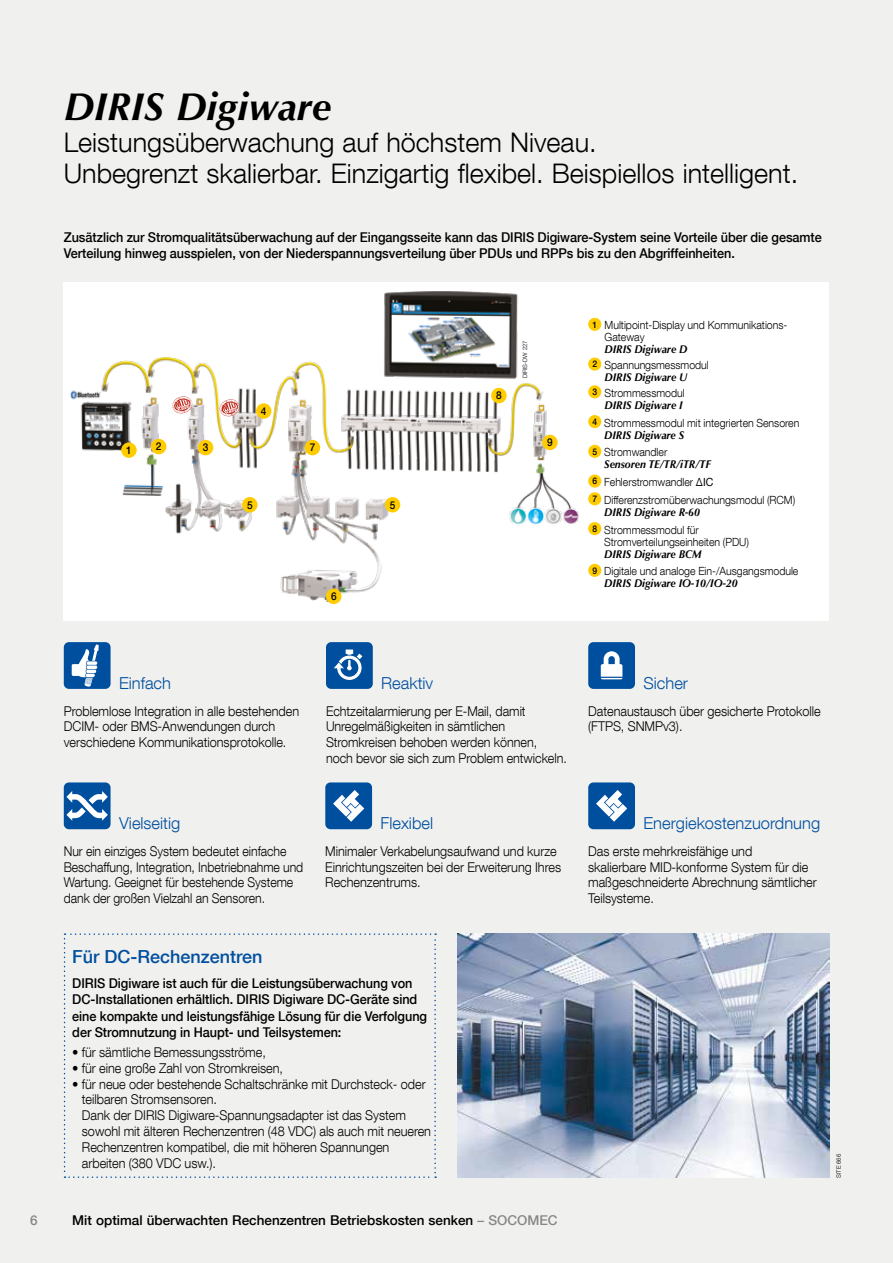
<style>
.page{position:relative;width:893px;height:1263px;background:#f0f0ef}
.page>*{position:absolute;margin:0;border:0;box-sizing:border-box;transform-origin:0 0}
.t1{font:italic 700 39px "Optima LT Std";color:#000}
.t2{font:300 27px/31.5px "Helvetica Neue LT Com";color:#000}
.t3{font:500 18px "Helvetica Neue LT Com";color:#004f9f}
.t4{font:300 16.5px "Helvetica Neue LT Com";color:#004f9f}
.t5{font:300 13.5px/15.8px "Helvetica Neue LT Com";letter-spacing:-.005em;color:#000;scale:.94 1}
.t6{font:500 13.5px/16.5px "Helvetica Neue LT Com";letter-spacing:-.005em;color:#000;scale:.94 1}
.t7{font:300 13.5px/15.8px "Helvetica Neue LT Com";letter-spacing:-.005em;color:#000;scale:.91 1}
.t8{font:300 13.5px/15.8px "Helvetica Neue LT Com";letter-spacing:-.005em;color:#000;scale:.93 1}
.t9{font:500 13.5px "Helvetica Neue LT Com";letter-spacing:-.005em;color:#000}
.t10{font:500 13.5px "Helvetica Neue LT Com";color:#878787}
.t11{font:300 11.25px/12px "Helvetica Neue LT Com";letter-spacing:-.005em;color:#000;scale:.94 1}
.t12{font:italic 700 11.25px "Optima LT Std";letter-spacing:-.005em;color:#000;scale:.94 1}
.t13{font:500 10.65px "Helvetica Neue LT Com";color:#000;scale:.94 1}
.t14{font:300 6px "Helvetica Neue LT Com";color:#000}
.s1{font-weight:400}
.s2{color:#878787}
</style>
<div class="page">
<div style="left:64px;top:283px;width:765px;height:338px;background:#fff"></div>
<div style="left:588px;top:318px;width:13px;height:13px;background:#fc0;border-radius:50%"></div>
<div style="left:588px;top:357px;width:13px;height:14px;background:#fc0;border-radius:50%"></div>
<div style="left:588px;top:385px;width:13px;height:13px;background:#fc0;border-radius:50%"></div>
<div style="left:588px;top:415px;width:13px;height:13px;background:#fc0;border-radius:50%"></div>
<div style="left:588px;top:445px;width:13px;height:13px;background:#fc0;border-radius:50%"></div>
<div style="left:588px;top:474px;width:13px;height:14px;background:#fc0;border-radius:50%"></div>
<div style="left:588px;top:492px;width:13px;height:13px;background:#fc0;border-radius:50%"></div>
<div style="left:588px;top:522px;width:13px;height:13px;background:#fc0;border-radius:50%"></div>
<div style="left:588px;top:564px;width:13px;height:13px;background:#fc0;border-radius:50%"></div>
<div style="left:64px;top:642px;width:47px;height:47px;background:#004f9f;border-radius:5px"></div>
<svg style="left:72px;top:644px;width:27px;height:43px"></svg>
<div style="left:326px;top:642px;width:47px;height:47px;background:#004f9f;border-radius:5px"></div>
<svg style="left:334px;top:649px;width:29px;height:31px"></svg>
<div style="left:588px;top:642px;width:47px;height:47px;background:#004f9f;border-radius:5px"></div>
<svg style="left:601px;top:651px;width:21px;height:28px"></svg>
<div style="left:64px;top:782px;width:47px;height:47px;background:#004f9f;border-radius:5px"></div>
<svg style="left:66px;top:791px;width:42px;height:30px"></svg>
<div style="left:325px;top:782px;width:47px;height:47px;background:#004f9f;border-radius:5px"></div>
<svg style="left:333px;top:790px;width:31px;height:32px"></svg>
<div style="left:588px;top:782px;width:47px;height:47px;background:#004f9f;border-radius:5px"></div>
<svg style="left:596px;top:790px;width:31px;height:32px"></svg>
<img style="left:457px;top:933px;width:372px;height:245px">
<svg style="left:64px;top:933px;width:372px;height:245px"></svg>
<img style="left:70px;top:291px;width:509px;height:310px">
<div style="left:121px;top:442px;width:16px;height:16px;background:#fc0;border-radius:50%"></div>
<div style="left:151px;top:439px;width:15px;height:15px;background:#fc0;border-radius:50%"></div>
<div style="left:198px;top:440px;width:15px;height:15px;background:#fc0;border-radius:50%"></div>
<div style="left:256px;top:403px;width:15px;height:16px;background:#fc0;border-radius:50%"></div>
<div style="left:242px;top:497px;width:16px;height:15px;background:#fc0;border-radius:50%"></div>
<div style="left:385px;top:497px;width:15px;height:15px;background:#fc0;border-radius:50%"></div>
<div style="left:305px;top:440px;width:15px;height:15px;background:#fc0;border-radius:50%"></div>
<div style="left:542px;top:435px;width:16px;height:15px;background:#fc0;border-radius:50%"></div>
<div style="left:491px;top:388px;width:16px;height:15px;background:#fc0;border-radius:50%"></div>
<div style="left:326px;top:588px;width:15px;height:16px;background:#fc0;border-radius:50%"></div>
<svg style="left:220px;top:399px;width:20px;height:17px"></svg>
<svg style="left:172px;top:396px;width:20px;height:17px"></svg>
<h1 class="t1" style="left:64px;top:84px;width:269px">DIRIS Digiware</h1>
<h2 class="t2" style="left:64px;top:126px;width:736px">Leistungsüberwachung auf höchstem Niveau.<br>Unbegrenzt skalierbar. Einzigartig flexibel. Beispiellos intelligent.</h2>
<p class="t6" style="left:64px;top:230px;width:808px;line-height:15.8px">Zusätzlich zur Stromqualitätsüberwachung auf der Eingangsseite kann das DIRIS Digiware-System seine Vorteile über die gesamte<br>Verteilung hinweg ausspielen, von der Niederspannungsverteilung über PDUs und RPPs bis zu den Abgriffeinheiten.</p>
<p class="t13" style="left:126px;top:444px;width:7px">1</p>
<p class="t13" style="left:156px;top:440px;width:7px">2</p>
<p class="t13" style="left:203px;top:441px;width:7px">3</p>
<p class="t13" style="left:261px;top:405px;width:7px">4</p>
<p class="t13" style="left:310px;top:441px;width:7px">7</p>
<p class="t13" style="left:247px;top:498px;width:7px">5</p>
<p class="t13" style="left:390px;top:498px;width:7px">5</p>
<p class="t13" style="left:331px;top:590px;width:7px">6</p>
<p class="t13" style="left:496px;top:389px;width:7px">8</p>
<p class="t14" style="left:521px;top:378px;width:40px;rotate:-90deg">DIRIS-DW 227</p>
<p class="t13" style="left:547px;top:436px;width:7px">9</p>
<p class="t11" style="left:605px;top:319px;width:196px;text-indent:-12px"><sup>1</sup> Multipoint-Display und Kommunikations-<br>Gateway</p>
<p class="t12" style="left:605px;top:343px;width:89px">DIRIS Digiware D</p>
<p class="t11" style="left:592px;top:359px;width:125px"><sup>2</sup> Spannungsmessmodul</p>
<p class="t12" style="left:605px;top:371px;width:89px">DIRIS Digiware U</p>
<p class="t11" style="left:592px;top:387px;width:100px"><sup>3</sup> Strommessmodul</p>
<p class="t12" style="left:605px;top:398px;width:84px">DIRIS Digiware I</p>
<p class="t11" style="left:592px;top:416px;width:222px"><sup>4</sup> Strommessmodul mit integrierten Sensoren</p>
<p class="t12" style="left:604px;top:428px;width:87px">DIRIS Digiware S</p>
<p class="t11" style="left:592px;top:446px;width:81px"><sup>5</sup> Stromwandler</p>
<p class="t12" style="left:604px;top:458px;width:115px">Sensoren TE/TR/iTR/TF</p>
<p class="t11" style="left:592px;top:473px;width:217px;line-height:17.7px"><sup>6</sup> Fehlerstromwandler <span class="s1">ΔIC<br></span><sup>7</sup> Differenzstromüberwachungsmodul (RCM)</p>
<p class="t12" style="left:604px;top:505px;width:103px">DIRIS Digiware R-60</p>
<p class="t11" style="left:604px;top:523px;width:156px;text-indent:-12px"><sup>8</sup> Strommessmodul für<br>Stromverteilungseinheiten (PDU)</p>
<p class="t12" style="left:604px;top:547px;width:105px">DIRIS Digiware BCM</p>
<p class="t11" style="left:592px;top:565px;width:221px"><sup>9</sup> Digitale und analoge Ein-/Ausgangsmodule</p>
<p class="t12" style="left:604px;top:577px;width:143px">DIRIS Digiware IO-10/IO-20</p>
<p class="t4" style="left:119px;top:673px;width:53px">Einfach</p>
<p class="t4" style="left:381px;top:673px;width:53px">Reaktiv</p>
<p class="t4" style="left:643px;top:673px;width:46px">Sicher</p>
<p class="t5" style="left:64px;top:703px;width:252px">Problemlose Integration in alle bestehenden<br>DCIM- oder BMS-Anwendungen durch verschiedene Kommunikationsprotokolle.</p>
<p class="t8" style="left:326px;top:703px;width:260px">Echtzeitalarmierung per E-Mail, damit Unregelmäßigkeiten in sämtlichen Stromkreisen behoben werden können, noch bevor sie sich zum Problem entwickeln.</p>
<p class="t5" style="left:588px;top:703px;width:249px">Datenaustausch über gesicherte Protokolle (FTPS, SNMPv3).</p>
<p class="t4" style="left:119px;top:813px;width:63px">Vielseitig</p>
<p class="t4" style="left:381px;top:813px;width:54px">Flexibel</p>
<p class="t4" style="left:643px;top:813px;width:178px">Energiekostenzuordnung</p>
<p class="t7" style="left:64px;top:843px;width:265px">Nur ein einziges System bedeutet einfache Beschaffung, Integration, Inbetriebnahme und Wartung. Geeignet für bestehende Systeme dank der großen Vielzahl an Sensoren.</p>
<p class="t5" style="left:325px;top:843px;width:252px">Minimaler Verkabelungsaufwand und kurze<br>Einrichtungszeiten bei der Erweiterung Ihres<br>Rechenzentrums.</p>
<p class="t5" style="left:588px;top:843px;width:245px">Das erste mehrkreisfähige und<br>skalierbare MID-konforme System für die maßgeschneiderte Abrechnung sämtlicher<br>Teilsysteme.</p>
<h3 class="t3" style="left:72px;top:946px;width:192px">Für DC-Rechenzentren</h3>
<p class="t6" style="left:72px;top:974px;width:379px">DIRIS Digiware ist auch für die Leistungsüberwachung von DC-Installationen erhältlich. DIRIS Digiware DC-Geräte sind eine kompakte und leistungsfähige Lösung für die Verfolgung der Stromnutzung in Haupt- und Teilsystemen:</p>
<p class="t5" style="left:72px;top:1044px;width:207px">• für sämtliche Bemessungsströme,</p>
<p class="t5" style="left:72px;top:1060px;width:226px">• für eine große Zahl von Stromkreisen,</p>
<p class="t5" style="left:82px;top:1076px;width:373px;text-indent:-10px">• für neue oder bestehende Schaltschränke mit Durchsteck- oder teilbaren Stromsensoren.<br>Dank der DIRIS Digiware-Spannungsadapter ist das System sowohl mit älteren Rechenzentren (48 VDC) als auch mit neueren Rechenzentren kompatibel, die mit höheren Spannungen arbeiten (380 VDC usw.).</p>
<p class="t10" style="left:30px;top:1212px;width:9px">6</p>
<p class="t9" style="left:72px;top:1212px;width:487px">Mit optimal überwachten Rechenzentren Betriebskosten senken <span class="s2">– SOCOMEC</span></p>
<p class="t14" style="left:835px;top:1178px;width:25px;rotate:-90deg">SITE 666</p>
</div>
